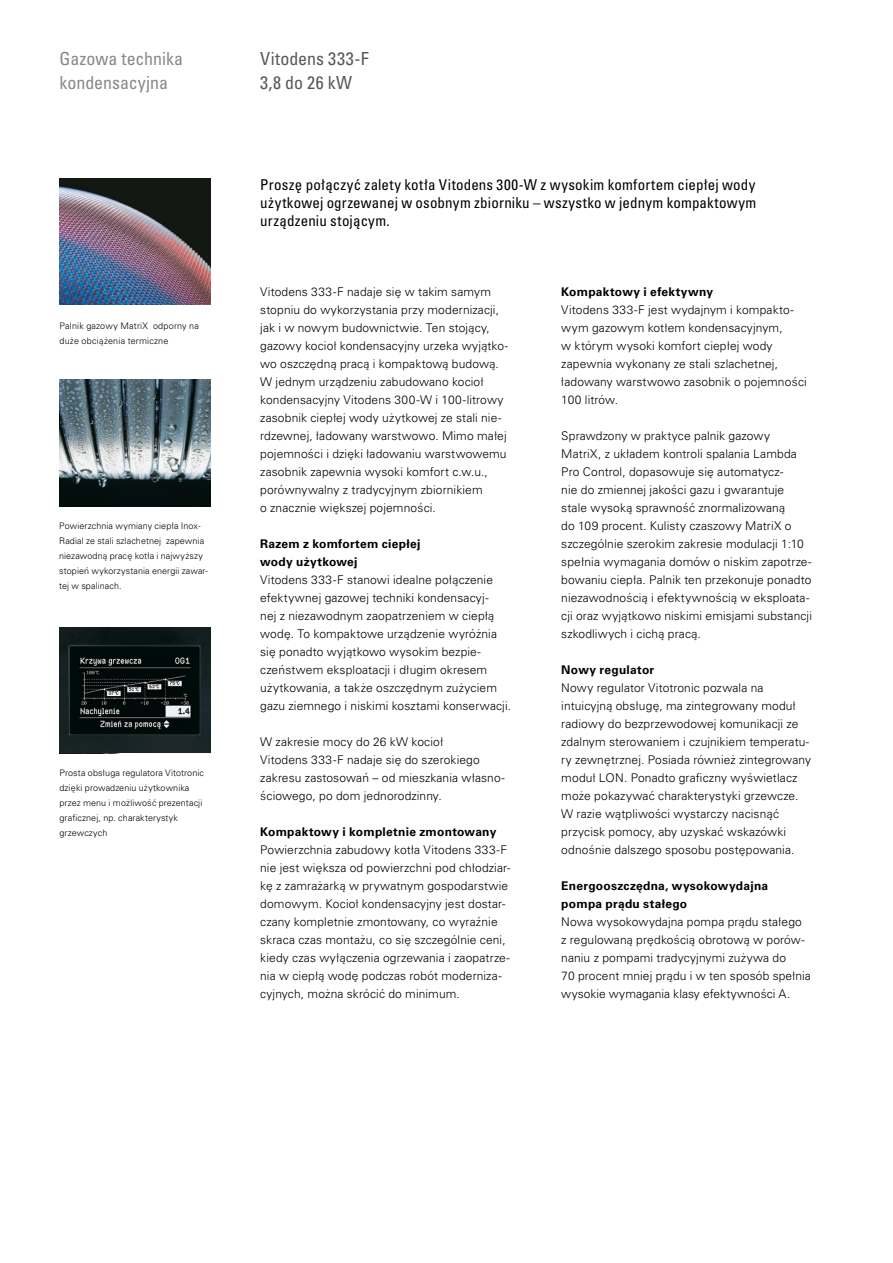
<style>
.page{position:relative;width:893px;height:1263px;background:#fff}
.page>*{position:absolute;margin:0;border:0;box-sizing:border-box;transform-origin:0 0}
._1_Head_Mini_60{font:condensed 18px/24px "Univers CE";color:#878889}
._1_Head_Mini_80{font:condensed 18px "Univers CE";letter-spacing:.02em;color:#58585a}
._2_Subhead{font:condensed 15px/18px "Univers CE";letter-spacing:.01em;color:#000;text-align:justify}
._4_Copy{font:300 12px/18px "Univers CE";letter-spacing:.01em;color:#000}
._1_Head{font:300 12px/18px "Univers CE";letter-spacing:.01em;color:#000}
._1_Head-2{font:700 12px/18px "Univers CE";letter-spacing:.02em;color:#000}
._4_Copy-2{font:700 12px/18px "Univers CE";letter-spacing:.02em;color:#000}
._5_BU{font:300 9px/15px "Univers CE";letter-spacing:.01em;color:#000}
._1_Head-3{font:300 9px/15px "Univers CE";letter-spacing:.02em;color:#000}
</style>
<div class="page">
<img style="left:60px;top:380px;width:150px;height:126px">
<img style="left:60px;top:627px;width:150px;height:126px">
<img style="left:60px;top:179px;width:150px;height:126px">
<p class="_1_Head_Mini_60" style="left:60px;top:47px;width:125px">Gazowa technika kondensacyjna</p>
<p class="_1_Head_Mini_80" style="left:260px;top:48px;width:110px">Vitodens 333-F</p>
<p class="_1_Head_Mini_80" style="left:260px;top:72px;width:93px">3,8 do 26 kW</p>
<p class="_1_Head-3" style="left:60px;top:319px;width:141px">Palnik gazowy MatriX odporny na duże obciążenia termiczne</p>
<p class="_5_BU" style="left:59px;top:518px;width:150px">Powierzchnia wymiany ciepła Inox-<br>Radial ze stali szlachetnej zapewnia niezawodną pracę kotła i najwyższy stopień wykorzystania energii zawar&shy;tej w spalinach.</p>
<p class="_5_BU" style="left:60px;top:766px;width:146px">Prosta obsługa regulatora Vitotronic dzięki prowadzeniu użytkownika przez menu i możliwość prezentacji graficznej, np. charakterystyk grzewczych</p>
<p class="_2_Subhead" style="left:260px;top:176px;width:498px">Proszę połączyć zalety kotła Vitodens 300-W z wysokim komfortem ciepłej wody użytkowej ogrzewanej w osobnym zbiorniku – wszystko w jednym kompaktowym urządzeniu stojącym.</p>
<p class="_4_Copy" style="left:260px;top:283px;width:249px">Vitodens 333-F nadaje się w takim samym stopniu do wykorzystania przy modernizacji, jak i w nowym budownictwie. Ten stojący, gazowy kocioł kondensacyjny urzeka wyjątko&shy;wo oszczędną pracą i kompaktową budową.<br>W jednym urządzeniu zabudowano kocioł kondensacyjny Vitodens 300-W i 100-litrowy zasobnik ciepłej wody użytkowej ze stali nie&shy;rdzewnej, ładowany warstwowo. Mimo małej pojemności i dzięki ładowaniu warstwowemu zasobnik zapewnia wysoki komfort c.w.u., porównywalny z tradycyjnym zbiornikiem<br>o znacznie większej pojemności.</p>
<p class="_4_Copy-2" style="left:260px;top:535px;width:162px">Razem z komfortem ciepłej wody użytkowej</p>
<p class="_4_Copy" style="left:260px;top:571px;width:252px">Vitodens 333-F stanowi idealne połączenie efektywnej gazowej techniki kondensacyj-<br>nej z niezawodnym zaopatrzeniem w ciepłą wodę. To kompaktowe urządzenie wyróżnia się ponadto wyjątkowo wysokim bezpie&shy;czeństwem eksploatacji i długim okresem użytkowania, a także oszczędnym zużyciem gazu ziemnego i niskimi kosztami konserwacji.</p>
<p class="_4_Copy" style="left:260px;top:733px;width:246px">W zakresie mocy do 26 kW kocioł<br>Vitodens 333-F nadaje się do szerokiego zakresu zastosowań – od mieszkania własno&shy;ściowego, po dom jednorodzinny.</p>
<p class="_4_Copy-2" style="left:260px;top:823px;width:238px">Kompaktowy i kompletnie zmontowany</p>
<p class="_4_Copy" style="left:260px;top:841px;width:252px">Powierzchnia zabudowy kotła Vitodens 333-F nie jest większa od powierzchni pod chłodziar&shy;kę z zamrażarką w prywatnym gospodarstwie domowym. Kocioł kondensacyjny jest dostar&shy;czany kompletnie zmontowany, co wyraźnie skraca czas montażu, co się szczególnie ceni, kiedy czas wyłączenia ogrzewania i zaopatrze&shy;nia w ciepłą wodę podczas robót moderniza&shy;cyjnych, można skrócić do minimum.</p>
<p class="_1_Head-2" style="left:561px;top:283px;width:153px">Kompaktowy i efektywny</p>
<p class="_1_Head" style="left:561px;top:301px;width:247px">Vitodens 333-F jest wydajnym i kompakto&shy;wym gazowym kotłem kondensacyjnym,<br>w którym wysoki komfort ciepłej wody zapewnia wykonany ze stali szlachetnej, ładowany warstwowo zasobnik o pojemności 100 litrów.</p>
<p class="_1_Head" style="left:561px;top:427px;width:252px">Sprawdzony w praktyce palnik gazowy MatriX, z układem kontroli spalania Lambda Pro Control, dopasowuje się automatycz-<br>nie do zmiennej jakości gazu i gwarantuje stale wysoką sprawność znormalizowaną<br>do 109 procent. Kulisty czaszowy MatriX o szczególnie szerokim zakresie modulacji 1:10 spełnia wymagania domów o niskim zapotrze&shy;bowaniu ciepła. Palnik ten przekonuje ponadto niezawodnością i efektywnością w eksploata&shy;cji oraz wyjątkowo niskimi emisjami substancji szkodliwych i cichą pracą.</p>
<p class="_1_Head-2" style="left:561px;top:661px;width:94px">Nowy regulator</p>
<p class="_1_Head" style="left:561px;top:679px;width:251px">Nowy regulator Vitotronic pozwala na intuicyjną obsługę, ma zintegrowany moduł radiowy do bezprzewodowej komunikacji ze zdalnym sterowaniem i czujnikiem temperatu&shy;ry zewnętrznej. Posiada również zintegrowany moduł LON. Ponadto graficzny wyświetlacz może pokazywać charakterystyki grzewcze.<br>W razie wątpliwości wystarczy nacisnąć przycisk pomocy, aby uzyskać wskazówki odnośnie dalszego sposobu postępowania.</p>
<p class="_1_Head-2" style="left:561px;top:877px;width:208px">Energooszczędna, wysokowydajna pompa prądu stałego</p>
<p class="_1_Head" style="left:561px;top:913px;width:251px">Nowa wysokowydajna pompa prądu stałego<br>z regulowaną prędkością obrotową w porów&shy;naniu z pompami tradycyjnymi zużywa do<br>70 procent mniej prądu i w ten sposób spełnia wysokie wymagania klasy efektywności A.</p>
</div>
